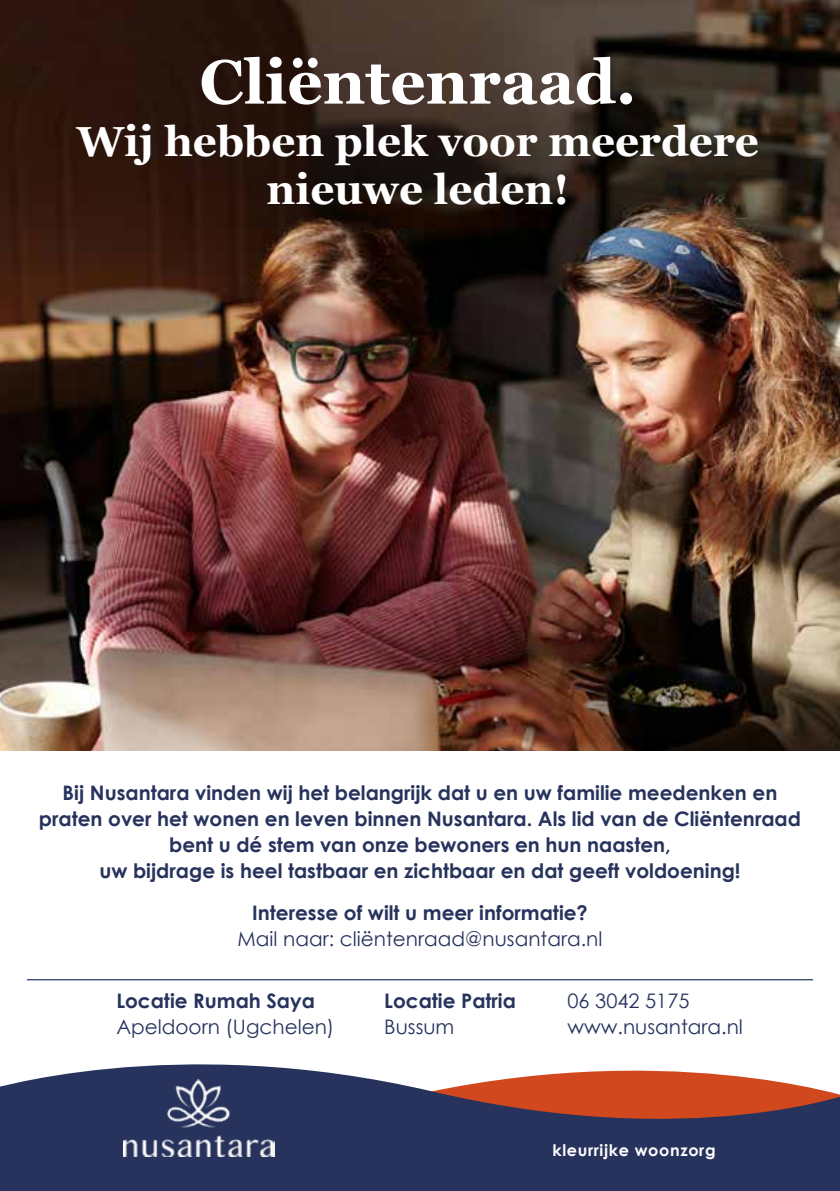
<style>
.page{position:relative;width:840px;height:1191px;background:#fff}
.page>*{position:absolute;margin:0;border:0;box-sizing:border-box;transform-origin:0 0}
.t1{font:700 62px "Georgia";color:#fff}
.t2{font:700 42px/48px "Georgia";color:#fff;text-align:center}
.t3{font:700 20px/26px "Century Gothic";color:#27335d;text-align:center}
.t4{font:20px/26px "Century Gothic";color:#27335d}
.t5{font:700 16px "Century Gothic";letter-spacing:.04em;color:#fff}
</style>
<div class="page">
<svg style="left:0;top:1064px;width:839px;height:127px;background:#544a64"></svg>
<img style="left:123px;top:1079px;width:152px;height:77px">
<img style="left:0;top:0;width:839px;height:750px">
<hr style="left:27px;top:979px;width:785px;height:1px;background:#27335d">
<h1 class="t1" style="left:199px;top:35px;width:438px">Cliëntenraad.</h1>
<h2 class="t2" style="left:77px;top:115px;width:683px">Wij hebben plek voor meerdere nieuwe leden!</h2>
<p class="t3" style="left:39px;top:778px;width:763px">Bij Nusantara vinden wij het belangrijk dat u en uw familie meedenken en praten over het wonen en leven binnen Nusantara. Als lid van de Cliëntenraad bent u dé stem van onze bewoners en hun naasten,<br>uw bijdrage is heel tastbaar en zichtbaar en dat geeft voldoening!</p>
<p class="t3" style="left:252px;top:898px;width:337px">Interesse of wilt u meer informatie?</p>
<p class="t4" style="left:237px;top:925px;width:366px">Mail naar: cliëntenraad@nusantara.nl</p>
<p class="t3" style="left:116px;top:986px;width:200px">Locatie Rumah Saya</p>
<p class="t4" style="left:116px;top:1013px;width:219px">Apeldoorn (Ugchelen)</p>
<p class="t3" style="left:384px;top:986px;width:133px">Locatie Patria</p>
<p class="t4" style="left:384px;top:1013px;width:72px">Bussum</p>
<p class="t4" style="left:567px;top:987px;width:177px">06 3042 5175 www.nusantara.nl</p>
<p class="t5" style="left:552px;top:1138px;width:164px">kleurrijke woonzorg</p>
</div>
